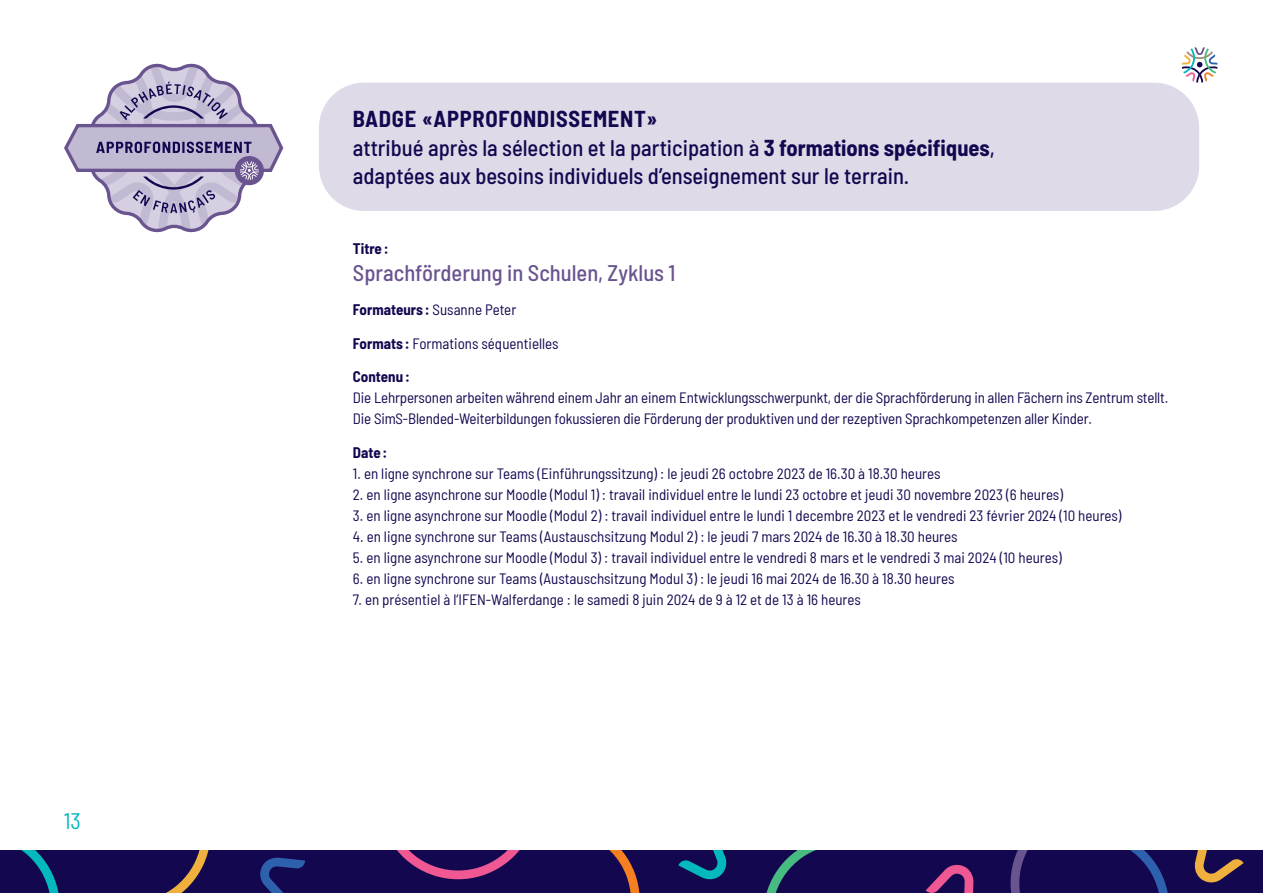
<style>
.page{position:relative;width:1263px;height:893px;background:#fff}
.page>*{position:absolute;margin:0;border:0;box-sizing:border-box;transform-origin:0 0}
.t1{font:500 semi-condensed 22.5px/28.5px "Barlow";color:#130850}
.t2{font:500 semi-condensed 22.5px "Barlow";color:#6a5490}
.t3{font:700 semi-condensed 22.5px "Barlow";letter-spacing:.03em;color:#130850}
.t4{font:semi-condensed 22.5px "Barlow";color:#03b9bd}
.t5{font:semi-condensed 15px/21px "Barlow";color:#130850}
.t6{font:700 semi-condensed 15px "Barlow";color:#130850}
.s1{font-weight:700}
</style>
<div class="page">
<div style="left:0;top:850px;width:1263px;height:43px;background:#130850"></div>
<svg style="left:1194px;top:850px;width:50px;height:33px"></svg>
<svg style="left:678px;top:850px;width:49px;height:30px"></svg>
<svg style="left:260px;top:857px;width:45px;height:36px"></svg>
<svg style="left:926px;top:864px;width:47px;height:29px"></svg>
<svg style="left:766px;top:850px;width:50px;height:43px"></svg>
<svg style="left:166px;top:850px;width:43px;height:43px"></svg>
<svg style="left:397px;top:850px;width:123px;height:30px"></svg>
<svg style="left:1010px;top:850px;width:18px;height:43px"></svg>
<svg style="left:21px;top:850px;width:38px;height:43px"></svg>
<svg style="left:1130px;top:850px;width:38px;height:43px"></svg>
<svg style="left:609px;top:850px;width:31px;height:43px"></svg>
<svg style="left:1182px;top:47px;width:36px;height:36px"></svg>
<svg style="left:64px;top:63px;width:220px;height:170px"></svg>
<div style="left:319px;top:83px;width:880px;height:128px;background:#dfdae8;border-radius:45px"></div>
<h1 class="t4" style="left:64px;top:805px;width:19px">13</h1>
<p class="t3" style="left:353px;top:103px;width:306px">BADGE «APPROFONDISSEMENT»</p>
<p class="t1" style="left:353px;top:132px;width:643px">attribué après la sélection et la participation à <span class="s1">3 formations spécifiques</span>, adaptées aux besoins individuels d’enseignement sur le terrain.</p>
<p class="t6" style="left:353px;top:237px;width:37px">Titre :</p>
<p class="t2" style="left:353px;top:257px;width:324px">Sprachförderung in Schulen, Zyklus 1</p>
<p class="t5" style="left:353px;top:298px;width:165px"><span class="s1">Formateurs :</span> Susanne Peter</p>
<p class="t5" style="left:353px;top:332px;width:207px"><span class="s1">Formats :</span> Formations séquentielles</p>
<p class="t6" style="left:353px;top:366px;width:58px">Contenu :</p>
<p class="t5" style="left:353px;top:386px;width:817px">Die Lehrpersonen arbeiten während einem Jahr an einem Entwicklungsschwerpunkt, der die Sprachförderung in allen Fächern ins Zentrum stellt.<br>Die SimS-Blended-Weiterbildungen fokussieren die Förderung der produktiven und der rezeptiven Sprachkompetenzen aller Kinder.</p>
<p class="t6" style="left:353px;top:442px;width:36px">Date :</p>
<p class="t5" style="left:353px;top:462px;width:589px">1. en ligne synchrone sur Teams (Einführungssitzung) : le jeudi 26 octobre 2023 de 16.30 à 18.30 heures</p>
<p class="t5" style="left:353px;top:483px;width:711px">2. en ligne asynchrone sur Moodle (Modul 1) : travail individuel entre le lundi 23 octobre et jeudi 30 novembre 2023 (6 heures)</p>
<p class="t5" style="left:353px;top:504px;width:770px">3. en ligne asynchrone sur Moodle (Modul 2) : travail individuel entre le lundi 1 decembre 2023 et le vendredi 23 février 2024 (10 heures)</p>
<p class="t5" style="left:353px;top:525px;width:606px">4. en ligne synchrone sur Teams (Austauschsitzung Modul 2) : le jeudi 7 mars 2024 de 16.30 à 18.30 heures</p>
<p class="t5" style="left:353px;top:546px;width:710px">5. en ligne asynchrone sur Moodle (Modul 3) : travail individuel entre le vendredi 8 mars et le vendredi 3 mai 2024 (10 heures)</p>
<p class="t5" style="left:353px;top:567px;width:603px">6. en ligne synchrone sur Teams (Austauschsitzung Modul 3) : le jeudi 16 mai 2024 de 16.30 à 18.30 heures</p>
<p class="t5" style="left:353px;top:588px;width:509px">7. en présentiel à l’IFEN-Walferdange : le samedi 8 juin 2024 de 9 à 12 et de 13 à 16 heures</p>
</div>
